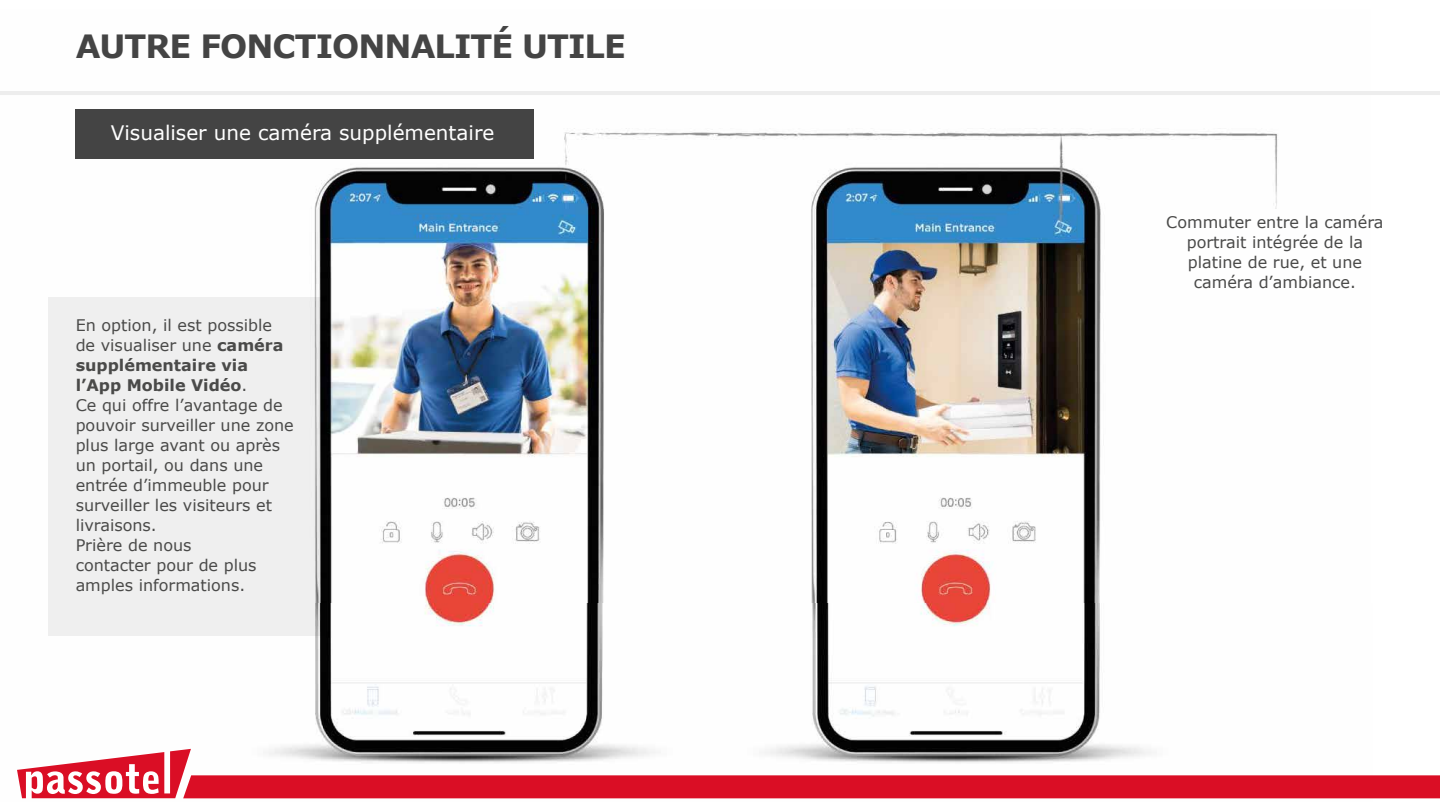
<style>
.page{position:relative;width:1440px;height:811px;background:#fff}
.page>*{position:absolute;margin:0;border:0;box-sizing:border-box;transform-origin:0 0}
.t1{font:700 32px "Verdana";letter-spacing:-.03em;color:#444}
.t2{font:20px "Verdana";color:#fff}
.t3{font:16px/20px "Verdana";color:#4a4a49;text-align:center}
.s1{font-weight:700}
</style>
<div class="page">
<img style="left:22px;top:109px;width:1349px;height:690px">
<svg style="left:17px;top:749px;width:1423px;height:49px"></svg>
<hr style="left:0;top:91px;width:1440px;height:4px;background:#ededed">
<div style="left:76px;top:109px;width:458px;height:50px;background:#444"></div>
<div style="left:48px;top:297px;width:277px;height:338px;background:#f0f0f0"></div>
<h1 class="t1" style="left:76px;top:25px;width:552px">AUTRE FONCTIONNALITÉ UTILE</h1>
<p class="t2" style="left:111px;top:120px;width:385px">Visualiser une caméra supplémentaire</p>
<p class="t3" style="left:76px;top:315px;width:220px;text-align:left">En option, il est possible de visualiser une <span class="s1">caméra supplémentaire via l’App Mobile Vidéo</span>.<br>Ce qui offre l’avantage de pouvoir surveiller une zone plus large avant ou après un portail, ou dans une entrée d’immeuble pour surveiller les visiteurs et livraisons.<br>Prière de nous<br>contacter pour de plus amples informations.</p>
<p class="t3" style="left:1166px;top:212px;width:219px">Commuter entre la caméra portrait intégrée de la platine de rue, et une caméra d’ambiance.</p>
</div>
